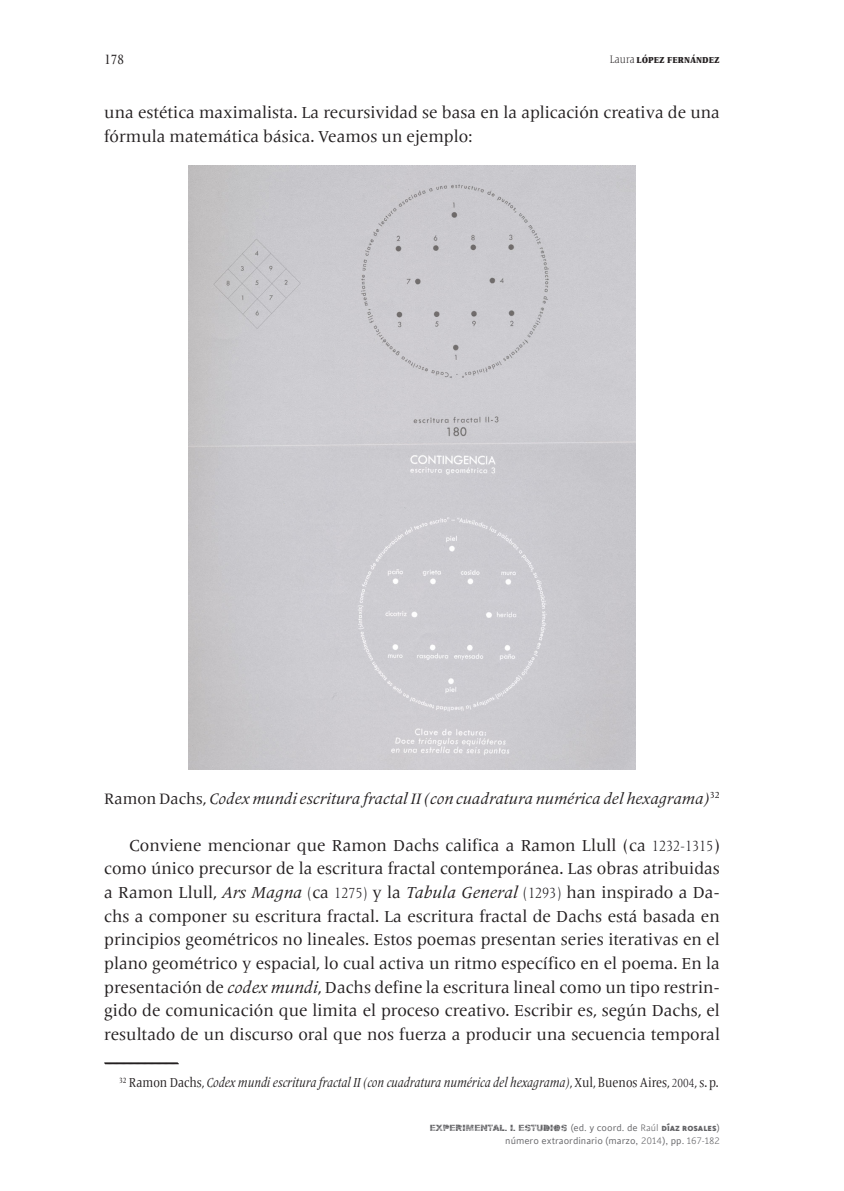
<style>
.page{position:relative;width:844px;height:1191px;background:#fff}
.page>*{position:absolute;margin:0;border:0;box-sizing:border-box;transform-origin:0 0}
.t1{font:16.62px/23.6px "Frutiger Serif LT Pro";color:#231f20}
.t2{font:italic 15.75px "Frutiger Serif LT Pro";color:#231f20}
.t3{font:condensed 14px "Frutiger Serif LT Pro";color:#231f20}
.t4{font:italic condensed 13.65px "Frutiger Serif LT Pro";color:#231f20}
.t5{font:11.38px "Frutiger Serif LT Pro Hvy Cn";color:#231f20}
.t6{font:10.5px "Cinta";color:#636366}
.t7{font:8.75px "F Neural";color:#636366}
.s1{font-family:"Frutiger Serif LT Pro";font-weight:300;font-stretch:condensed}
.s2{font-style:normal}
.s3{font-weight:300;font-stretch:condensed;font-size:15.4px;color:#1a171b}
.s4{font-style:italic}
.s5{font-weight:300;font-style:normal;font-size:12.25px;color:#1a171b}
.s6{font-family:"Cinta";font-size:10.5px}
.s7{font-family:"Cinta";font-weight:300;font-size:10.5px}
.s8{font-family:"Cinta";font-weight:800;font-size:10.5px}
.s9{font-weight:300}
</style>
<div class="page">
<svg style="left:104px;top:1062px;width:75px;height:2px"></svg>
<img style="left:189px;top:165px;width:446px;height:604px">
<p class="t3" style="left:104px;top:51px;width:21px">178</p>
<p class="t5" style="left:609px;top:52px;width:111px"><span class="s1">Laura</span> lópez fernández</p>
<p class="t1" style="left:104px;top:101px;width:617px">una estética maximalista. La recursividad se basa en la aplicación creativa de una fórmula matemática básica. Veamos un ejemplo:</p>
<p class="t2" style="left:104px;top:789px;width:617px"><span class="s2">Ramon Dachs,</span> Codex mundi escritura fractal II (con cuadratura numérica del hexagrama)<sup>32</sup></p>
<p class="t1" style="left:104px;top:833px;width:617px;text-align:justify;text-indent:25px">Conviene mencionar que Ramon Dachs califica a Ramon Llull (ca <span class="s3">1232-1315</span>) como único precursor de la escritura fractal contemporánea. Las obras atribuidas a Ramon Llull, <span class="s4">Ars Magna</span> <span class="s3">(</span>ca <span class="s3">1275)</span> y la <span class="s4">Tabula General</span> <span class="s3">(1293)</span> han inspirado a Da&shy;chs a componer su escritura fractal. La escritura fractal de Dachs está basada en principios geométricos no lineales. Estos poemas presentan series iterativas en el plano geométrico y espacial, lo cual activa un ritmo específico en el poema. En la presentación de <span class="s4">codex mundi</span>, Dachs define la escritura lineal como un tipo restrin&shy;gido de comunicación que limita el proceso creativo. Escribir es, según Dachs, el resultado de un discurso oral que nos fuerza a producir una secuencia temporal</p>
<p class="t4" style="left:119px;top:1074px;width:601px"><sup>32</sup> <span class="s2">Ramon Dachs,</span> Codex mundi escritura fractal II (con cuadratura numérica del hexagrama)<span class="s2">, Xul, Buenos Aires,</span> <span class="s5">2004</span><span class="s2">, s. p.</span></p>
<p class="t7" style="left:430px;top:1123px;width:291px">EXPERIMENTAL. I. ESTUDIOS <span class="s6">(ed. y coord. de</span> <span class="s7">Raúl</span> <span class="s8">díaz rosales</span><span class="s6">)</span></p>
<p class="t6" style="left:505px;top:1134px;width:216px">número extraordinario (marzo, <span class="s9">2014</span>), pp. <span class="s9">167-182</span></p>
</div>
